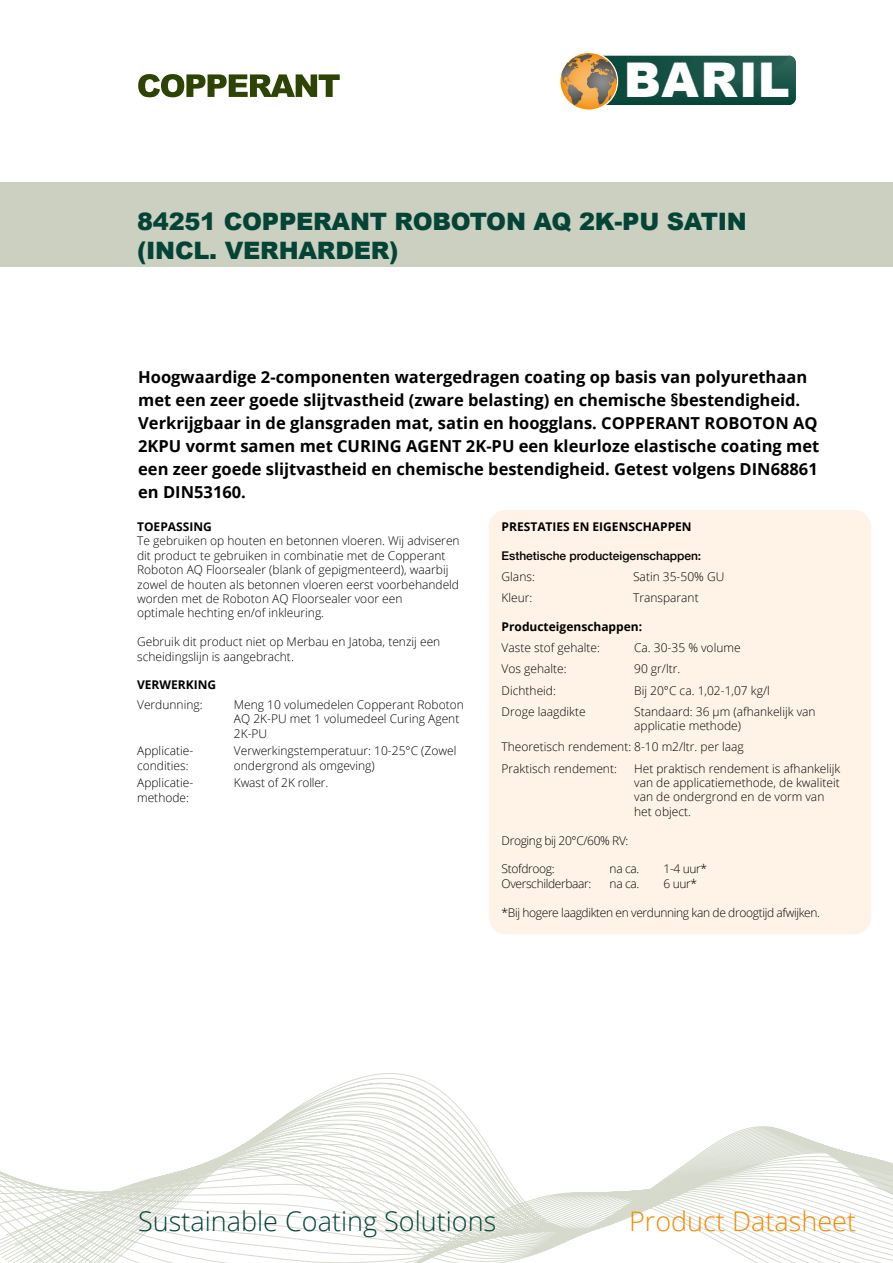
<style>
.page{position:relative;width:893px;height:1263px;background:#fff}
.page>*{position:absolute;margin:0;border:0;box-sizing:border-box;transform-origin:0 0}
.t1{font:900 47.85px "Arial";letter-spacing:.015em;color:#fff}
.t2{font:700 30.9px "Open Sans";color:#2e4404}
.t3{font:300 27px "Open Sans";color:#044437}
.t4{font:300 27px "Open Sans";color:#f38b00}
.t5{font:900 24px/28.8px "Arial";letter-spacing:-.01em;color:#044437}
.t6{font:700 16.5px/23.1px "Open Sans";color:#000}
.t7{font:300 12px/14.4px "Open Sans";color:#000}
.t8{font:300 12px "Open Sans";letter-spacing:-.03em;color:#000}
.t9{font:700 12px "Open Sans";color:#000}
.t10{font:500 12px "Helvetica Neue";color:#000}
</style>
<div class="page">
<div style="left:0;top:182px;width:893px;height:84px;background:#cbd0c0"></div>
<svg style="left:0;top:1073px;width:893px;height:190px"></svg>
<svg style="left:560px;top:52px;width:58px;height:58px"></svg>
<div style="left:559px;top:52px;width:59px;height:59px;border:1px solid #fff;border-radius:50%"></div>
<svg style="left:561px;top:54px;width:235px;height:51px"></svg>
<div style="left:488px;top:510px;width:383px;height:424px;background:#fef3e6;border-radius:18px"></div>
<svg style="left:138px;top:74px;width:202px;height:23px"></svg>
<h1 class="t1" style="left:624px;top:46px;width:167px">BARIL</h1>
<h3 class="t5" style="left:137px;top:206px;width:611px">84251 COPPERANT ROBOTON AQ 2K-PU SATIN (INCL. VERHARDER)</h3>
<h2 class="t2" style="left:196px;top:228px;width:86px">*****</h2>
<p class="t6" style="left:138px;top:365px;width:682px">Hoogwaardige 2-componenten watergedragen coating op basis van polyurethaan met een zeer goede slijtvastheid (zware belasting) en chemische §bestendigheid.<br>Verkrijgbaar in de glansgraden mat, satin en hoogglans. COPPERANT ROBOTON AQ 2KPU vormt samen met CURING AGENT 2K-PU een kleurloze elastische coating met een zeer goede slijtvastheid en chemische bestendigheid. Getest volgens DIN68861 en DIN53160.</p>
<p class="t9" style="left:137px;top:518px;width:76px">TOEPASSING</p>
<p class="t7" style="left:137px;top:534px;width:324px">Te gebruiken op houten en betonnen vloeren. Wij adviseren dit product te gebruiken in combinatie met de Copperant Roboton AQ Floorsealer (blank of gepigmenteerd), waarbij zowel de houten als betonnen vloeren eerst voorbehandeld worden met de Roboton AQ Floorsealer voor een<br>optimale hechting en/of inkleuring.</p>
<p class="t7" style="left:137px;top:634px;width:305px">Gebruik dit product niet op Merbau en Jatoba, tenzij een scheidingslijn is aangebracht.</p>
<p class="t9" style="left:137px;top:677px;width:81px">VERWERKING</p>
<p class="t7" style="left:137px;top:697px;width:67px">Verdunning:</p>
<p class="t7" style="left:234px;top:697px;width:232px">Meng 10 volumedelen Copperant Roboton<br>AQ 2K-PU met 1 volumedeel Curing Agent<br>2K-PU</p>
<p class="t7" style="left:137px;top:743px;width:58px">Applicatie&shy;condities:</p>
<p class="t7" style="left:234px;top:743px;width:224px">Verwerkingstemperatuur: 10-25°C (Zowel ondergrond als omgeving)</p>
<p class="t7" style="left:137px;top:776px;width:58px">Applicatie&shy;methode:</p>
<p class="t7" style="left:234px;top:776px;width:96px">Kwast of 2K roller.</p>
<p class="t9" style="left:502px;top:518px;width:192px">PRESTATIES EN EIGENSCHAPPEN</p>
<p class="t10" style="left:502px;top:546px;width:201px">Esthetische producteigenschappen:</p>
<p class="t7" style="left:502px;top:569px;width:35px">Glans:</p>
<p class="t7" style="left:633px;top:569px;width:93px">Satin 35-50% GU</p>
<p class="t7" style="left:502px;top:590px;width:32px">Kleur:</p>
<p class="t7" style="left:633px;top:590px;width:67px">Transparant</p>
<p class="t9" style="left:502px;top:618px;width:142px">Producteigenschappen:</p>
<p class="t7" style="left:502px;top:640px;width:100px">Vaste stof gehalte:</p>
<p class="t7" style="left:634px;top:640px;width:108px">Ca. 30-35 % volume</p>
<p class="t7" style="left:502px;top:661px;width:67px">Vos gehalte:</p>
<p class="t7" style="left:634px;top:661px;width:48px">90 gr/ltr.</p>
<p class="t7" style="left:502px;top:683px;width:56px">Dichtheid:</p>
<p class="t7" style="left:634px;top:683px;width:137px">Bij 20°C ca. 1,02-1,07 kg/l</p>
<p class="t7" style="left:502px;top:704px;width:86px">Droge laagdikte</p>
<p class="t7" style="left:634px;top:704px;width:183px">Standaard: 36 μm (afhankelijk van applicatie methode)</p>
<p class="t7" style="left:502px;top:736px;width:244px;line-height:21.1px">Theoretisch rendement: 8-10 m2/ltr. per laag<br>Praktisch rendement:</p>
<p class="t7" style="left:634px;top:761px;width:208px">Het praktisch rendement is afhankelijk van de applicatiemethode, de kwaliteit van de ondergrond en de vorm van het object.</p>
<p class="t8" style="left:502px;top:832px;width:128px">Droging bij 20°C/60% RV:</p>
<p class="t8" style="left:502px;top:861px;width:54px">Stofdroog:</p>
<p class="t7" style="left:610px;top:861px;width:31px">na ca.</p>
<p class="t7" style="left:664px;top:861px;width:45px">1-4 uur*</p>
<p class="t8" style="left:502px;top:875px;width:91px">Overschilderbaar:</p>
<p class="t7" style="left:610px;top:876px;width:31px">na ca.</p>
<p class="t7" style="left:664px;top:876px;width:35px">6 uur*</p>
<p class="t8" style="left:502px;top:904px;width:320px">*Bij hogere laagdikten en verdunning kan de droogtijd afwijken.</p>
<h3 class="t3" style="left:138px;top:1203px;width:360px">Sustainable Coating Solutions</h3>
<h3 class="t4" style="left:629px;top:1203px;width:228px">Product Datasheet</h3>
</div>
